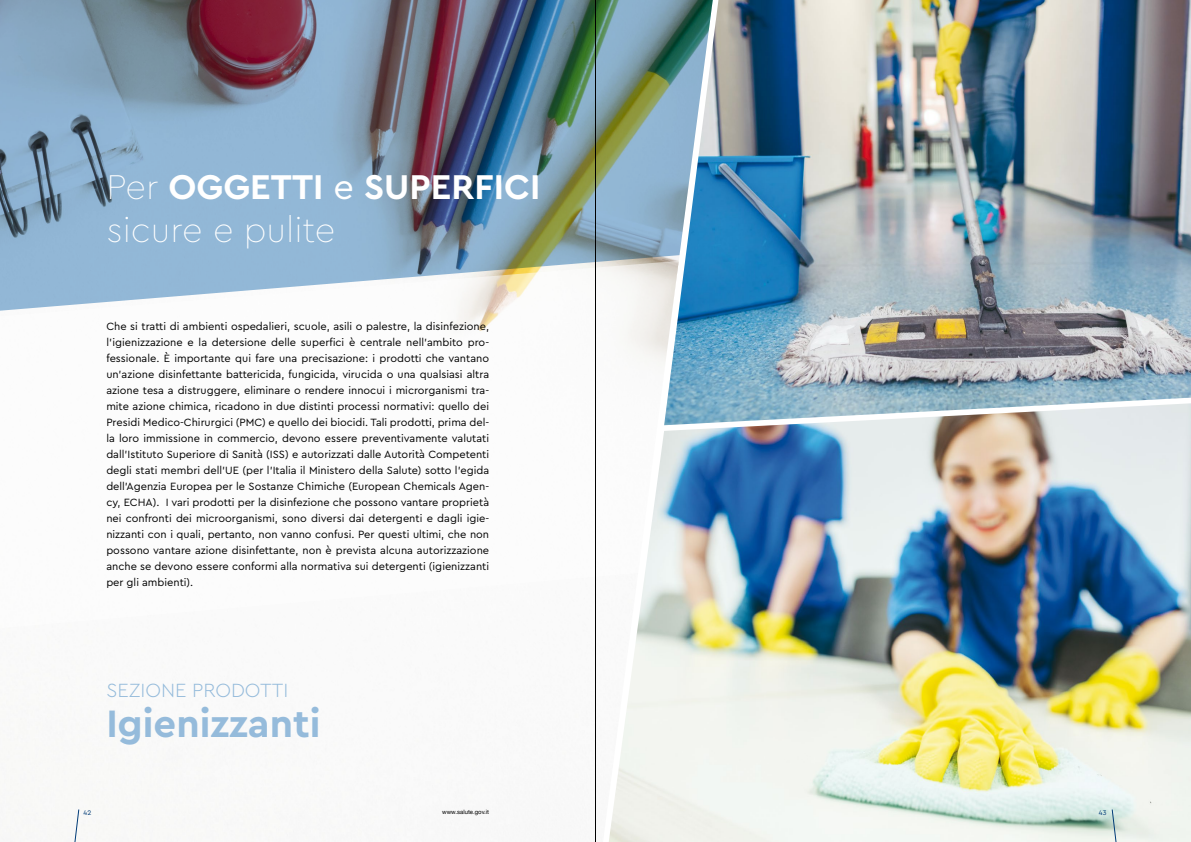
<style>
.page{position:relative;width:1191px;height:842px;background:#fff}
.page>*{position:absolute;margin:0;border:0;box-sizing:border-box;transform-origin:0 0}
.t1{font:700 40px "Cera Pro";color:#95bbdb}
.t2{font:100 36px/43.2px "Cera Pro";color:#fff}
.t3{font:300 20px "Cera Pro";color:#95bbdb}
.t4{font:11px/16px "Cera Pro";color:#000;text-align:justify}
.t5{font:7px "Cera Pro";color:#003b77}
.t6{font:6px "Helvetica Neue";color:#000}
.s1{font-weight:700}
.s2{font-weight:400}
</style>
<div class="page">
<img style="left:0;top:0;width:664px;height:261px">
<svg style="left:0;top:261px;width:664px;height:103px"></svg>
<svg style="left:74px;top:809px;width:5px;height:33px"></svg>
<img style="left:664px;top:0;width:527px;height:403px">
<img style="left:609px;top:403px;width:582px;height:439px">
<svg style="left:1111px;top:809px;width:7px;height:33px"></svg>
<hr style="left:595px;top:0;width:1px;height:842px;background:#000">
<h2 class="t2" style="left:106px;top:164px;width:435px">Per <span class="s1">OGGETTI</span> <span class="s2">e</span> <span class="s1">SUPERFICI </span>sicure e pulite</h2>
<p class="t4" style="left:106px;top:318px;width:384px">Che si tratti di ambienti ospedalieri, scuole, asili o palestre, la disinfezione, l’igienizzazione e la detersione delle superfici è centrale nell’ambito pro&shy;fessionale. È importante qui fare una precisazione: i prodotti che vantano un’azione disinfettante battericida, fungicida, virucida o una qualsiasi altra azione tesa a distruggere, eliminare o rendere innocui i microrganismi tra&shy;mite azione chimica, ricadono in due distinti processi normativi: quello dei Presidi Medico-Chirurgici (PMC) e quello dei biocidi. Tali prodotti, prima del&shy;la loro immissione in commercio, devono essere preventivamente valutati dall’Istituto Superiore di Sanità (ISS) e autorizzati dalle Autorità Competenti degli stati membri dell’UE (per l’Italia il Ministero della Salute) sotto l’egida dell’Agenzia Europea per le Sostanze Chimiche (European Chemicals Agen&shy;cy, ECHA). I vari prodotti per la disinfezione che possono vantare proprietà nei confronti dei microorganismi, sono diversi dai detergenti e dagli igie&shy;nizzanti con i quali, pertanto, non vanno confusi. Per questi ultimi, che non possono vantare azione disinfettante, non è prevista alcuna autorizzazione anche se devono essere conformi alla normativa sui detergenti (igienizzanti per gli ambienti).</p>
<h3 class="t3" style="left:106px;top:677px;width:184px">SEZIONE PRODOTTI</h3>
<h1 class="t1" style="left:106px;top:697px;width:216px">Igienizzanti</h1>
<p class="t5" style="left:84px;top:808px;width:9px">42</p>
<p class="t6" style="left:442px;top:807px;width:48px">www.salute.gov.it</p>
<p class="t5" style="left:1099px;top:808px;width:9px">43</p>
</div>
